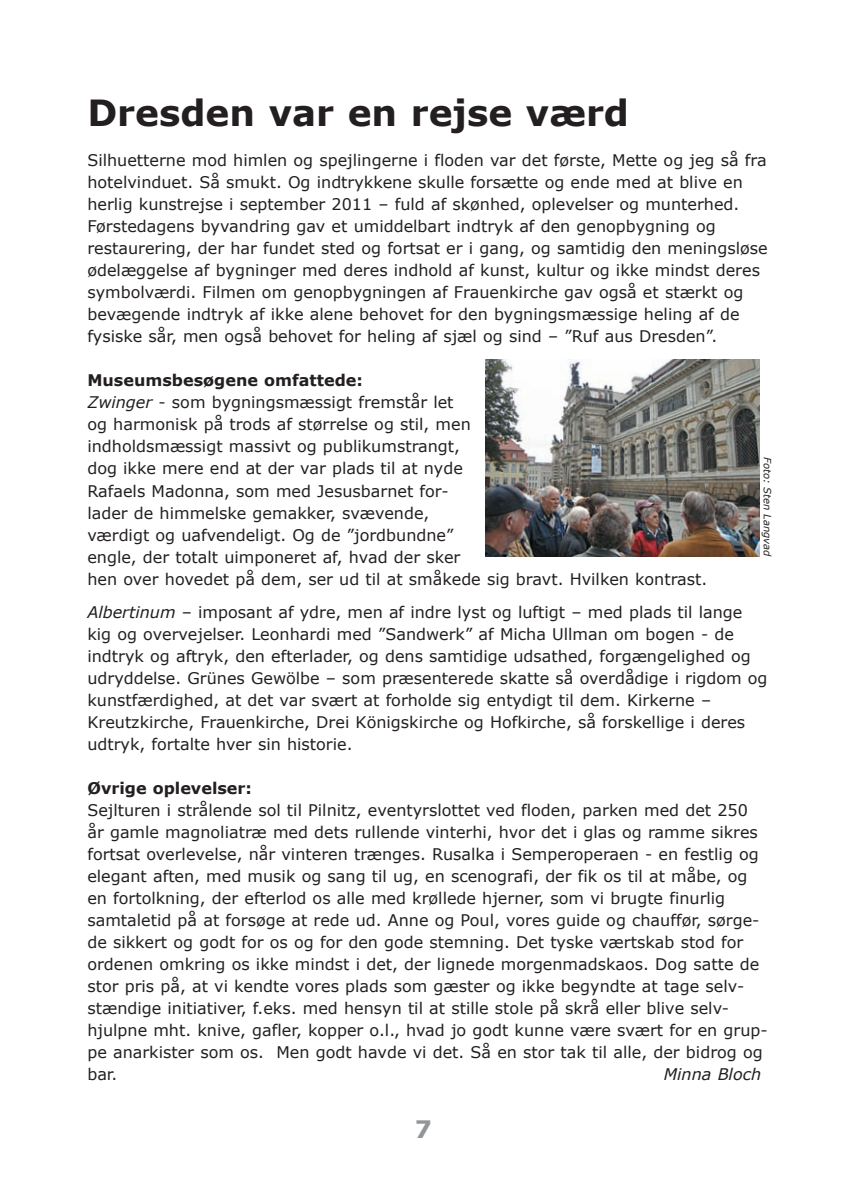
<style>
.page{position:relative;width:847px;height:1196px;background:#fff}
.page>*{position:absolute;margin:0;border:0;box-sizing:border-box;transform-origin:0 0}
.t1{font:700 36px "Verdana";color:#231f20}
.t2{font:700 24px "Verdana";color:#939598}
.t3{font:16px/22px "Verdana";color:#231f20}
.t4{font:700 16px "Verdana";color:#231f20}
.t5{font:italic 16px "Verdana";color:#231f20}
.t6{font:italic 10px "Verdana";color:#231f20}
.s1{font-weight:700}
.s2{font-style:italic}
</style>
<div class="page">
<img style="left:486px;top:359px;width:273px;height:197px">
<h1 class="t1" style="left:87px;top:90px;width:543px">Dresden var en rejse værd</h1>
<p class="t3" style="left:87px;top:150px;width:681px">Silhuetterne mod himlen og spejlingerne i floden var det første, Mette og jeg så fra hotelvinduet. Så smukt. Og indtrykkene skulle forsætte og ende med at blive en herlig kunstrejse i september 2011 – fuld af skønhed, oplevelser og munterhed.<br>Førstedagens byvandring gav et umiddelbart indtryk af den genopbygning og restaurering, der har fundet sted og fortsat er i gang, og samtidig den meningsløse ødelæggelse af bygninger med deres indhold af kunst, kultur og ikke mindst deres symbolværdi. Filmen om genopbygningen af Frauenkirche gav også et stærkt og bevægende indtryk af ikke alene behovet for den bygningsmæssige heling af de fysiske sår, men også behovet for heling af sjæl og sind – ”Ruf aus Dresden”.</p>
<p class="t3" style="left:87px;top:370px;width:621px"><span class="s1">Museumsbesøgene omfattede:<br></span><span class="s2">Zwinger</span> - som bygningsmæssigt fremstår let<br>og harmonisk på trods af størrelse og stil, men<br>indholdsmæssigt massivt og publikumstrangt,<br>dog ikke mere end at der var plads til at nyde<br>Rafaels Madonna, som med Jesusbarnet for-<br>lader de himmelske gemakker, svævende,<br>værdigt og uafvendeligt. Og de ”jordbundne”<br>engle, der totalt uimponeret af, hvad der sker<br>hen over hovedet på dem, ser ud til at småkede sig bravt. Hvilken kontrast.</p>
<p class="t3" style="left:87px;top:601px;width:681px"><span class="s2">Albertinum</span> – imposant af ydre, men af indre lyst og luftigt – med plads til lange kig og overvejelser. Leonhardi med ”Sandwerk” af Micha Ullman om bogen - de indtryk og aftryk, den efterlader, og dens samtidige udsathed, forgængelighed og udryddelse. Grünes Gewölbe – som præsenterede skatte så overdådige i rigdom og kunstfærdighed, at det var svært at forholde sig entydigt til dem. Kirkerne – Kreutzkirche, Frauenkirche, Drei Königskirche og Hofkirche, så forskellige i deres udtryk, fortalte hver sin historie.</p>
<p class="t4" style="left:87px;top:777px;width:166px">Øvrige oplevelser:</p>
<p class="t3" style="left:87px;top:799px;width:681px">Sejlturen i strålende sol til Pilnitz, eventyrslottet ved floden, parken med det 250 år gamle magnoliatræ med dets rullende vinterhi, hvor det i glas og ramme sikres fortsat overlevelse, når vinteren trænges. Rusalka i Semperoperaen - en festlig og elegant aften, med musik og sang til ug, en scenografi, der fik os til at måbe, og en fortolkning, der efterlod os alle med krøllede hjerner, som vi brugte finurlig samtaletid på at forsøge at rede ud. Anne og Poul, vores guide og chauffør, sørge&shy;de sikkert og godt for os og for den gode stemning. Det tyske værtskab stod for ordenen omkring os ikke mindst i det, der lignede morgenmadskaos. Dog satte de stor pris på, at vi kendte vores plads som gæster og ikke begyndte at tage selv&shy;stændige initiativer, f.eks. med hensyn til at stille stole på skrå eller blive selv&shy;hjulpne mht. knive, gafler, kopper o.l., hvad jo godt kunne være svært for en grup&shy;pe anarkister som os. Men godt havde vi det. Så en stor tak til alle, der bidrog og bar.</p>
<p class="t6" style="left:773px;top:457px;width:100px;rotate:90deg">Foto: Sten Langvad</p>
<p class="t5" style="left:663px;top:1063px;width:99px">Minna Bloch</p>
<h2 class="t2" style="left:415px;top:1113px;width:19px">7</h2>
</div>
